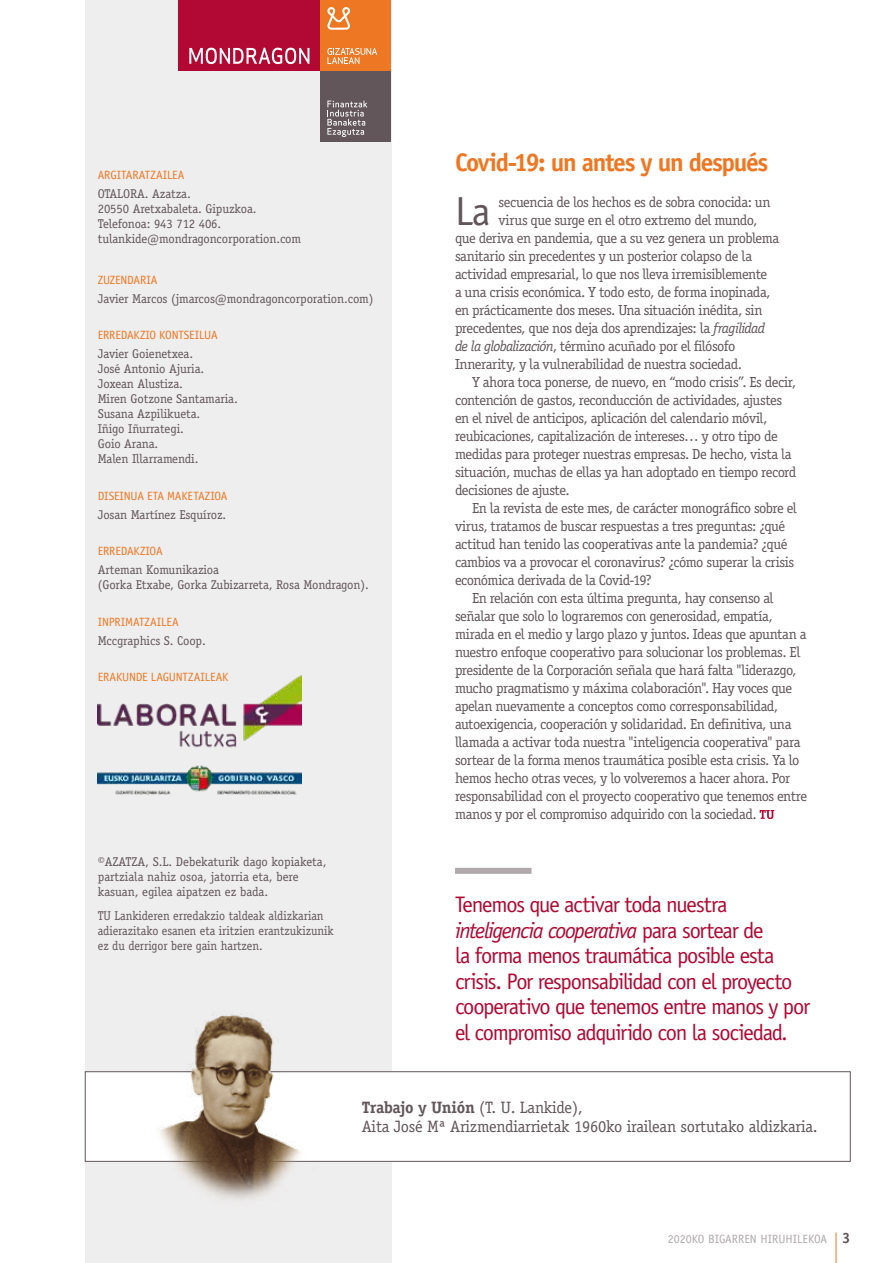
<style>
.page{position:relative;width:893px;height:1263px;background:#fff}
.page>*{position:absolute;margin:0;border:0;box-sizing:border-box;transform-origin:0 0}
.t1{font:54px "Officina Serif Std";color:#ee7723;scale:.25 1}
.t2{font:40.65px "Officina Sans Std";color:#62565b}
.t3{font:700 25.5px "Officina Sans Std";letter-spacing:-.055em;color:#ee7723}
.t4{font:22.5px/25.5px "Officina Sans Std";letter-spacing:-.055em;color:#b10933}
.t5{font:16.5px/19.5px "Officina Serif Std";letter-spacing:-.015em;color:#62565b}
.t6{font:700 15px "Officina Sans Std";color:#62565b}
.t7{font:14.7px "Officina Serif Std";letter-spacing:-.035em;color:#62565b}
.t8{font:12.75px/15px "Officina Serif Std";letter-spacing:-.01em;color:#62565b}
.t9{font:12.75px/15px "Officina Serif Std";letter-spacing:-.01em;color:#62565b;scale:.95 1}
.t10{font:12px "Officina Sans Std";letter-spacing:-.01em;color:#ee7723}
.t11{font:12px "Officina Sans Std";color:#afa9ac}
.s1{font-style:italic}
.s2{font-weight:700}
</style>
<div class="page">
<div style="left:85px;top:0;width:306px;height:1263px;background:#efeeee"></div>
<img style="left:98px;top:675px;width:204px;height:120px">
<svg style="left:760px;top:810px;width:14px;height:9px"></svg>
<div style="left:179px;top:0;width:141px;height:71px;background:#b10933"></div>
<div style="left:320px;top:0;width:71px;height:71px;background:#ee7723"></div>
<svg style="left:189px;top:48px;width:120px;height:16px"></svg>
<div style="left:320px;top:71px;width:71px;height:71px;background:#62565b"></div>
<svg style="left:327px;top:7px;width:23px;height:23px"></svg>
<svg style="left:327px;top:48px;width:50px;height:16px"></svg>
<svg style="left:327px;top:101px;width:40px;height:36px"></svg>
<div style="left:85px;top:1072px;width:765px;height:89px;background:#fff"></div>
<div style="left:85px;top:1071px;width:765px;height:90px;border:1px solid #62565b"></div>
<img style="left:151px;top:1013px;width:174px;height:187px">
<div style="left:455px;top:868px;width:76px;height:6px;background:#afa9ac"></div>
<p class="t10" style="left:98px;top:168px;width:88px">ARGITARATZAILEA</p>
<p class="t8" style="left:98px;top:186px;width:205px">OTALORA. Azatza.<br>20550 Aretxabaleta. Gipuzkoa.<br>Telefonoa: 943 712 406. tulankide@mondragoncorporation.com</p>
<p class="t10" style="left:98px;top:272px;width:61px">ZUZENDARIA</p>
<p class="t8" style="left:98px;top:291px;width:277px">Javier Marcos (jmarcos@mondragoncorporation.com)</p>
<p class="t10" style="left:98px;top:328px;width:121px">ERREDAKZIO KONTSEILUA</p>
<p class="t8" style="left:98px;top:347px;width:142px">Javier Goienetxea.<br>José Antonio Ajuria.<br>Joxean Alustiza.<br>Miren Gotzone Santamaria.<br>Susana Azpilikueta.<br>Iñigo Iñurrategi.<br>Goio Arana.<br>Malen Illarramendi.</p>
<p class="t10" style="left:98px;top:488px;width:131px">DISEINUA ETA MAKETAZIOA</p>
<p class="t8" style="left:98px;top:507px;width:130px">Josan Martínez Esquíroz.</p>
<p class="t10" style="left:98px;top:544px;width:66px">ERREDAKZIOA</p>
<p class="t8" style="left:98px;top:563px;width:273px">Arteman Komunikazioa<br>(Gorka Etxabe, Gorka Zubizarreta, Rosa Mondragon).</p>
<p class="t10" style="left:98px;top:615px;width:83px">INPRIMATZAILEA</p>
<p class="t8" style="left:98px;top:633px;width:110px">Mccgraphics S. Coop.</p>
<p class="t10" style="left:98px;top:670px;width:132px">ERAKUNDE LAGUNTZAILEAK</p>
<p class="t8" style="left:98px;top:854px;width:230px">©AZATZA, S.L. Debekaturik dago kopiaketa, partziala nahiz osoa, jatorria eta, bere kasuan, egilea aipatzen ez bada.</p>
<p class="t9" style="left:98px;top:908px;width:250px">TU Lankideren erredakzio taldeak aldizkarian adierazitako esanen eta iritzien erantzukizunik ez du derrigor bere gain hartzen.</p>
<h3 class="t3" style="left:455px;top:146px;width:315px">Covid-19: un antes y un después</h3>
<h2 class="t2" style="left:455px;top:187px;width:37px">La</h2>
<p class="t7" style="left:499px;top:193px;width:273px">secuencia de los hechos es de sobra conocida: un</p>
<p class="t7" style="left:499px;top:211px;width:260px">virus que surge en el otro extremo del mundo,</p>
<p class="t7" style="left:455px;top:229px;width:326px">que deriva en pandemia, que a su vez genera un problema</p>
<p class="t7" style="left:455px;top:247px;width:299px">sanitario sin precedentes y un posterior colapso de la</p>
<p class="t7" style="left:455px;top:265px;width:314px">actividad empresarial, lo que nos lleva irremisiblemente</p>
<p class="t7" style="left:455px;top:283px;width:317px">a una crisis económica. Y todo esto, de forma inopinada,</p>
<p class="t7" style="left:455px;top:301px;width:309px">en prácticamente dos meses. Una situación inédita, sin</p>
<p class="t7" style="left:455px;top:319px;width:312px">precedentes, que nos deja dos aprendizajes: la <span class="s1">fragilidad</span></p>
<p class="t7" style="left:455px;top:337px;width:282px"><span class="s1">de la globalización</span>, término acuñado por el filósofo</p>
<p class="t7" style="left:455px;top:355px;width:289px">Innerarity, y la vulnerabilidad de nuestra sociedad.</p>
<p class="t7" style="left:472px;top:373px;width:326px">Y ahora toca ponerse, de nuevo, en “modo crisis”. Es decir,</p>
<p class="t7" style="left:455px;top:391px;width:329px">contención de gastos, reconducción de actividades, ajustes</p>
<p class="t7" style="left:455px;top:409px;width:314px">en el nivel de anticipos, aplicación del calendario móvil,</p>
<p class="t7" style="left:455px;top:427px;width:324px">reubicaciones, capitalización de intereses… y otro tipo de</p>
<p class="t7" style="left:455px;top:445px;width:338px">medidas para proteger nuestras empresas. De hecho, vista la</p>
<p class="t7" style="left:455px;top:463px;width:343px">situación, muchas de ellas ya han adoptado en tiempo record</p>
<p class="t7" style="left:455px;top:481px;width:116px">decisiones de ajuste.</p>
<p class="t7" style="left:472px;top:499px;width:326px">En la revista de este mes, de carácter monográfico sobre el</p>
<p class="t7" style="left:455px;top:517px;width:332px">virus, tratamos de buscar respuestas a tres preguntas: ¿qué</p>
<p class="t7" style="left:455px;top:535px;width:334px">actitud han tenido las cooperativas ante la pandemia? ¿qué</p>
<p class="t7" style="left:455px;top:553px;width:341px">cambios va a provocar el coronavirus? ¿cómo superar la crisis</p>
<p class="t7" style="left:455px;top:572px;width:198px">económica derivada de la Covid-19?</p>
<p class="t7" style="left:472px;top:590px;width:303px">En relación con esta última pregunta, hay consenso al</p>
<p class="t7" style="left:455px;top:608px;width:319px">señalar que solo lo lograremos con generosidad, empatía,</p>
<p class="t7" style="left:455px;top:626px;width:353px">mirada en el medio y largo plazo y juntos. Ideas que apuntan a</p>
<p class="t7" style="left:455px;top:644px;width:347px">nuestro enfoque cooperativo para solucionar los problemas. El</p>
<p class="t7" style="left:455px;top:662px;width:343px">presidente de la Corporación señala que hará falta "liderazgo,</p>
<p class="t7" style="left:455px;top:680px;width:339px">mucho pragmatismo y máxima colaboración". Hay voces que</p>
<p class="t7" style="left:455px;top:698px;width:325px">apelan nuevamente a conceptos como corresponsabilidad,</p>
<p class="t7" style="left:455px;top:716px;width:338px">autoexigencia, cooperación y solidaridad. En definitiva, una</p>
<p class="t7" style="left:455px;top:734px;width:347px">llamada a activar toda nuestra "inteligencia cooperativa" para</p>
<p class="t7" style="left:455px;top:752px;width:346px">sortear de la forma menos traumática posible esta crisis. Ya lo</p>
<p class="t7" style="left:455px;top:770px;width:337px">hemos hecho otras veces, y lo volveremos a hacer ahora. Por</p>
<p class="t7" style="left:455px;top:788px;width:354px">responsabilidad con el proyecto cooperativo que tenemos entre</p>
<p class="t7" style="left:455px;top:806px;width:303px">manos y por el compromiso adquirido con la sociedad.</p>
<p class="t4" style="left:455px;top:892px;width:357px">Tenemos que activar toda nuestra <span class="s1">inteligencia cooperativa</span> para sortear de<br>la forma menos traumática posible esta crisis. Por responsabilidad con el proyecto cooperativo que tenemos entre manos y por el compromiso adquirido con la sociedad<span class="s1">.</span></p>
<p class="t5" style="left:362px;top:1097px;width:457px"><span class="s2">Trabajo y Unión</span> (T. U. Lankide),<br>Aita José Mª Arizmendiarrietak 1960ko irailean sortutako aldizkaria.</p>
<p class="t11" style="left:668px;top:1232px;width:161px">2020KO BIGARREN HIRUHILEKOA</p>
<h1 class="t1" style="left:834px;top:1223px;width:18px">|</h1>
<p class="t6" style="left:842px;top:1228px;width:10px">3</p>
</div>
